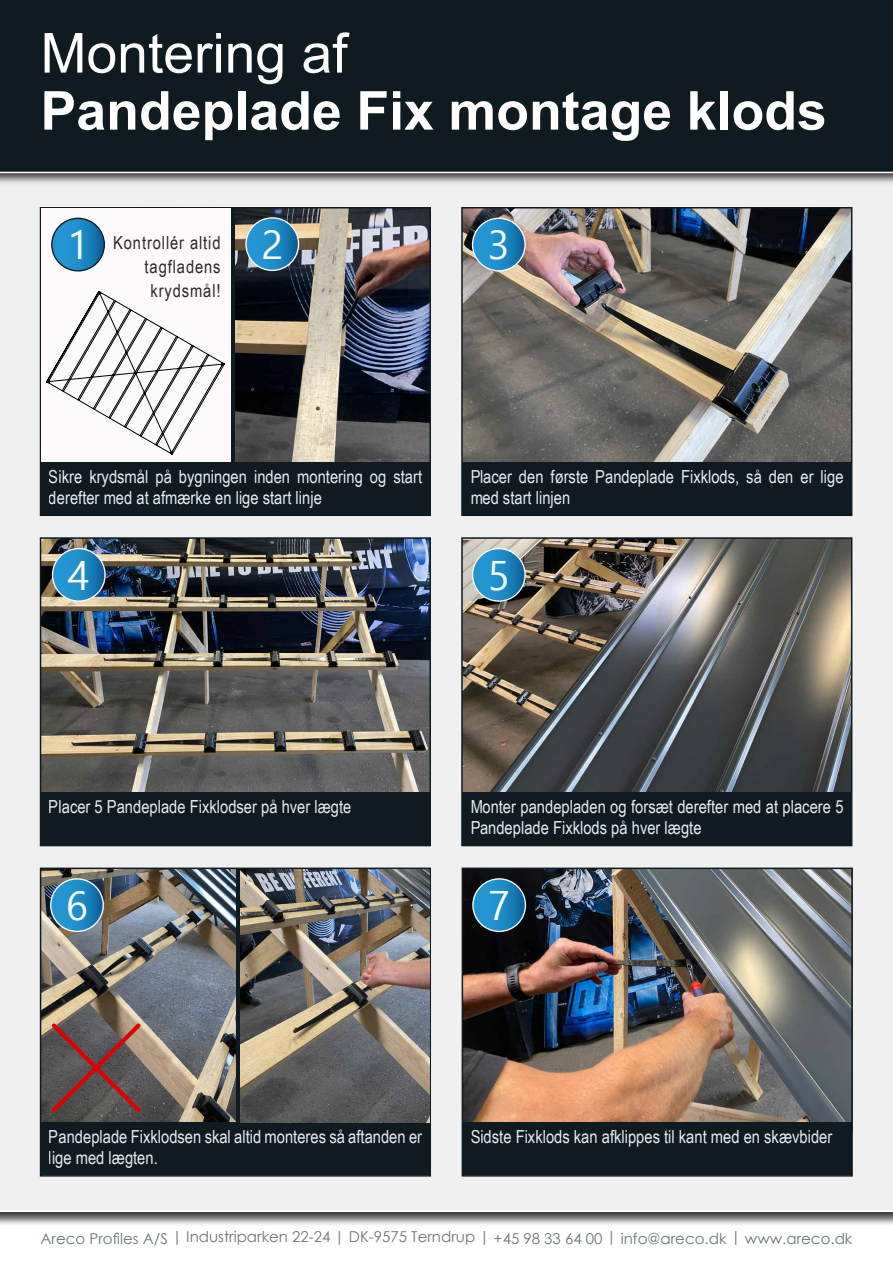
<style>
.page{position:relative;width:893px;height:1263px;background:#fff}
.page>*{position:absolute;margin:0;border:0;box-sizing:border-box;transform-origin:0 0}
.t1{font:55.2px "Arial";color:#fff}
.t2{font:700 53.7px "Arial";color:#fff}
.t3{font:700 53.7px "Arial";letter-spacing:.035em;color:#fff}
.t4{font:40.35px "Ebrima";color:#f9fcff}
.t5{font:18px/21px "Arial Narrow";color:#f3fafb}
.t6{font:18px/24px "Arial Narrow";letter-spacing:.05em;color:#302721;text-align:right}
.t7{font:15px "Century Gothic";color:#081921}
</style>
<div class="page">
<div style="left:0;top:168px;width:893px;height:1043px;background:#000;opacity:.75"></div>
<div style="left:0;top:1210px;width:893px;height:53px;background:#000;opacity:.75"></div>
<div style="left:0;top:0;width:893px;height:172px;background:#101a21"></div>
<hr style="left:0;top:172px;width:893px;height:1px;background:#fff">
<img style="left:234px;top:210px;width:194px;height:252px">
<div style="left:40px;top:207px;width:391px;height:309px;border:2px solid #101a21"></div>
<div style="left:41px;top:462px;width:389px;height:52px;background:#101a21"></div>
<img style="left:464px;top:210px;width:385px;height:252px">
<div style="left:461px;top:207px;width:391px;height:309px;border:2px solid #101a21"></div>
<svg style="left:473px;top:218px;width:52px;height:53px;background:#248dc6"></svg>
<div style="left:472px;top:218px;width:54px;height:53px;border:1px solid #f9fcff;border-radius:50%"></div>
<div style="left:463px;top:462px;width:388px;height:52px;background:#101a21"></div>
<img style="left:43px;top:870px;width:194px;height:253px">
<div style="left:40px;top:867px;width:391px;height:309px;border:2px solid #101a21"></div>
<svg style="left:51px;top:879px;width:52px;height:52px;background:#218bc5"></svg>
<div style="left:50px;top:878px;width:54px;height:54px;border:1px solid #f9fcff;border-radius:50%"></div>
<div style="left:41px;top:1123px;width:389px;height:52px;background:#101a21"></div>
<img style="left:43px;top:540px;width:385px;height:252px">
<div style="left:40px;top:537px;width:391px;height:309px;border:2px solid #101a21"></div>
<svg style="left:53px;top:549px;width:52px;height:52px;background:#228bc5"></svg>
<div style="left:52px;top:548px;width:54px;height:54px;border:1px solid #f9fcff;border-radius:50%"></div>
<div style="left:41px;top:792px;width:389px;height:53px;background:#101a21"></div>
<img style="left:464px;top:540px;width:385px;height:252px">
<div style="left:461px;top:537px;width:391px;height:309px;border:2px solid #101a21"></div>
<svg style="left:473px;top:549px;width:52px;height:52px;background:#228bc5"></svg>
<div style="left:472px;top:548px;width:54px;height:54px;border:1px solid #f9fcff;border-radius:50%"></div>
<div style="left:463px;top:792px;width:388px;height:53px;background:#101a21"></div>
<img style="left:465px;top:870px;width:385px;height:253px">
<div style="left:462px;top:867px;width:391px;height:309px;border:2px solid #101a21"></div>
<svg style="left:473px;top:879px;width:52px;height:52px;background:#228bc5"></svg>
<div style="left:472px;top:878px;width:54px;height:54px;border:1px solid #f9fcff;border-radius:50%"></div>
<div style="left:463px;top:1123px;width:388px;height:52px;background:#101a21"></div>
<img style="left:240px;top:869px;width:189px;height:254px">
<hr style="left:237px;top:869px;width:3px;height:254px;background:#101a21">
<svg style="left:48px;top:1019px;width:96px;height:97px;background:#6c5351"></svg>
<div style="left:41px;top:209px;width:192px;height:253px;background:#fefafc"></div>
<svg style="left:47px;top:291px;width:178px;height:163px"></svg>
<svg style="left:52px;top:218px;width:52px;height:53px;background:#1b84bd"></svg>
<div style="left:51px;top:218px;width:54px;height:53px;border:1px solid #101a21;border-radius:50%"></div>
<hr style="left:231px;top:209px;width:3px;height:253px;background:#101a21">
<svg style="left:246px;top:218px;width:53px;height:52px;background:#258dc6"></svg>
<div style="left:245px;top:217px;width:54px;height:54px;border:1px solid #f9fcff;border-radius:50%"></div>
<h1 class="t1" style="left:41px;top:15px;width:309px">Montering af</h1>
<h2 class="t2" style="left:41px;top:73px;width:788px">Pandeplade Fix montage klods</h2>
<h1 class="t1" style="left:22px;top:28px;width:206px">ARECO</h1>
<h2 class="t3" style="left:22px;top:86px;width:424px">PANDEPLADER</h2>
<h3 class="t4" style="left:67px;top:215px;width:23px">1</h3>
<p class="t6" style="left:113px;top:230px;width:109px">Kontrollér altid tagfladens krydsmål!</p>
<h3 class="t4" style="left:261px;top:215px;width:23px">2</h3>
<h3 class="t4" style="left:488px;top:215px;width:23px">3</h3>
<p class="t5" style="left:49px;top:465px;width:375px">Sikre krydsmål på bygningen inden montering og start derefter med at afmærke en lige start linje</p>
<p class="t5" style="left:470px;top:465px;width:375px">Placer den første Pandeplade Fixklods, så den er lige med start linjen</p>
<h3 class="t4" style="left:68px;top:545px;width:23px">4</h3>
<h3 class="t4" style="left:488px;top:545px;width:23px">5</h3>
<p class="t5" style="left:49px;top:795px;width:304px">Placer 5 Pandeplade Fixklodser på hver lægte</p>
<p class="t5" style="left:470px;top:795px;width:375px">Monter pandepladen og forsæt derefter med at placere 5<br>Pandeplade Fixklods på hver lægte</p>
<h3 class="t4" style="left:66px;top:876px;width:23px">6</h3>
<h3 class="t4" style="left:488px;top:876px;width:23px">7</h3>
<p class="t5" style="left:49px;top:1126px;width:375px">Pandeplade Fixklodsen skal altid monteres så aftanden er lige med lægten.</p>
<p class="t5" style="left:470px;top:1126px;width:363px">Sidste Fixklods kan afklippes til kant med en skævbider</p>
<p class="t7" style="left:41px;top:1228px;width:813px">Areco Profiles A/S | Industriparken 22-24 | DK-9575 Terndrup | +45 98 33 64 00 | info@areco.dk | www.areco.dk</p>
</div>
